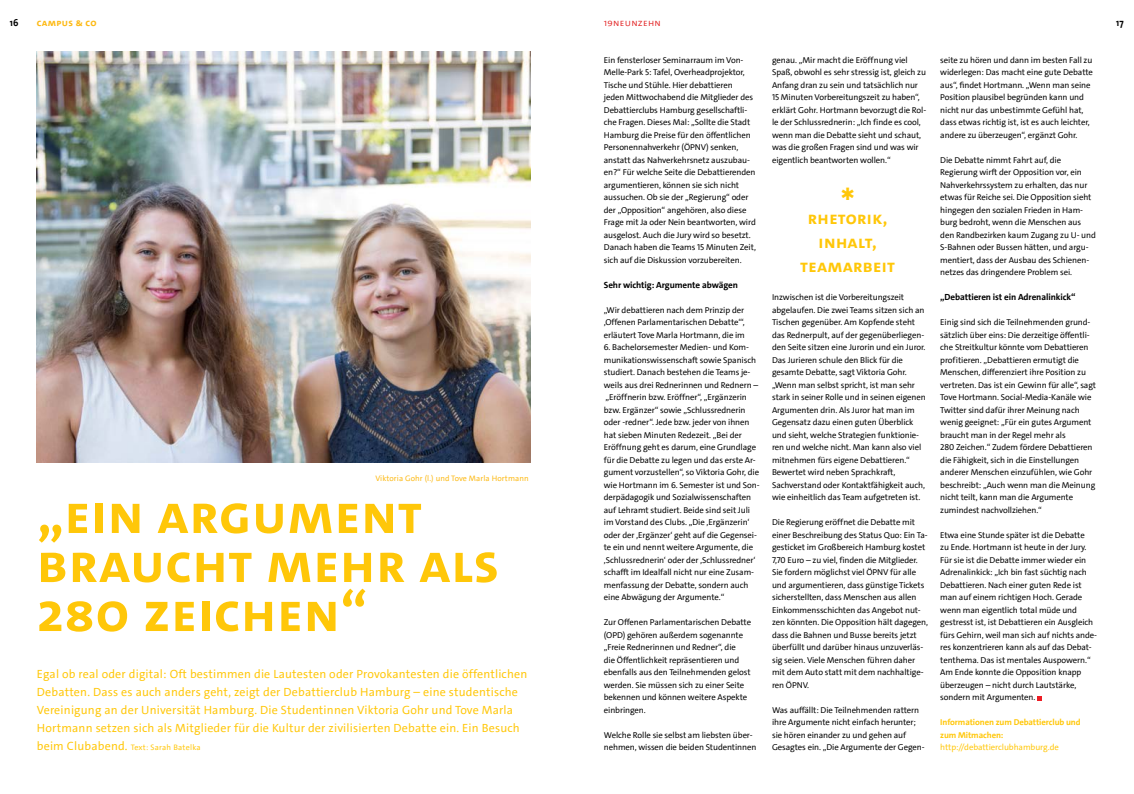
<style>
.page{position:relative;width:1134px;height:794px;background:#fff}
.page>*{position:absolute;margin:0;border:0;box-sizing:border-box;transform-origin:0 0}
.t1{font:56px/49px "The Sans UHH Bold Caps";letter-spacing:.01em;color:#ffc709}
.t2{font:18px/24px "The Sans UHH Bold Caps";letter-spacing:.015em;color:#ffc709;text-align:center}
.t3{font:12px/18px "The Sans UHH";letter-spacing:.015em;color:#ffc709}
.t4{font:10px "The Sans UHH Semi Light Caps";letter-spacing:.03em;color:#e32728}
.t5{font:10px "The Sans UHH Bold Caps";letter-spacing:.025em;color:#fdb913}
.t6{font:10px "The Sans UHH Bold Caps";color:#000;scale:.93 1}
.t7{font:700 9px "The Sans UHH";letter-spacing:-.01em;color:#000}
.t8{font:8.6px/12.5px "The Sans UHH";letter-spacing:-.01em;color:#000}
.t9{font:700 8.6px/12.5px "The Sans UHH";letter-spacing:-.01em;color:#ffc709}
.t10{font:8.6px "The Sans UHH";letter-spacing:-.01em;color:#ffc709}
.t11{font:8px "The Sans UHH";letter-spacing:.015em;color:#fdb913}
.t12{font:8px "The Sans UHH";letter-spacing:.03em;color:#ffc709}
.s1{font-size:12px}
</style>
<div class="page">
<svg style="left:1037px;top:696px;width:4px;height:4px"></svg>
<img style="left:37px;top:51px;width:493px;height:411px">
<p class="t6" style="left:10px;top:16px;width:11px">16</p>
<p class="t4" style="left:604px;top:16px;width:59px">19NEUNZEHN</p>
<p class="t6" style="left:1116px;top:16px;width:10px">17</p>
<p class="t5" style="left:37px;top:16px;width:61px">campus &amp; co</p>
<p class="t11" style="left:375px;top:473px;width:155px">Viktoria Gohr (l.) und Tove Marla Hortmann</p>
<h1 class="t1" style="left:37px;top:490px;width:464px">„Ein Argument braucht mehr als<br>280 Zeichen“</h1>
<p class="t3" style="left:37px;top:665px;width:492px">Egal ob real oder digital: Oft bestimmen die Lautesten oder Provokantesten die öffentlichen Debatten. Dass es auch anders geht, zeigt der Debattierclub Hamburg – eine studentische Vereinigung an der Universität Hamburg. Die Studentinnen Viktoria Gohr und Tove Marla Hortmann setzen sich als Mitglieder für die Kultur der zivilisierten Debatte ein. Ein Besuch</p>
<p class="t12" style="left:37px;top:742px;width:165px"><span class="s1">beim Clubabend.</span> Text: Sarah Batelka</p>
<p class="t8" style="left:604px;top:53px;width:154px">Ein fensterloser Seminarraum im Von-Melle-Park 5: Tafel, Overheadprojektor, Tische und Stühle. Hier debattieren<br>jeden Mittwochabend die Mitglieder des Debattierclubs Hamburg gesellschaftli&shy;che Fragen. Dieses Mal: „Sollte die Stadt Hamburg die Preise für den öffentlichen Personennahverkehr (ÖPNV) senken, anstatt das Nahverkehrsnetz auszubau&shy;en?“ Für welche Seite die Debattierenden argumentieren, können sie sich nicht aussuchen. Ob sie der „Regierung“ oder der „Opposition“ angehören, also diese Frage mit Ja oder Nein beantworten, wird ausgelost. Auch die Jury wird so besetzt.<br>Danach haben die Teams 15 Minuten Zeit, sich auf die Diskussion vorzubereiten.</p>
<p class="t7" style="left:604px;top:279px;width:136px">Sehr wichtig: Argumente abwägen</p>
<p class="t8" style="left:604px;top:303px;width:143px;text-align:justify">„Wir debattieren nach dem Prinzip der ‚Offenen Parlamentarischen Debatte‘“, erläutert Tove Marla Hortmann, die im</p>
<p class="t8" style="left:604px;top:341px;width:157px">6. Bachelorsemester Medien- und Kom&shy;munikationswissenschaft sowie Spanisch studiert. Danach bestehen die Teams je&shy;weils aus drei Rednerinnen und Rednern – „Eröffnerin bzw. Eröffner“, „Ergänzerin bzw. Ergänzer“ sowie „Schlussrednerin oder -redner“. Jede bzw. jeder von ihnen hat sieben Minuten Redezeit. „Bei der Eröffnung geht es darum, eine Grundlage für die Debatte zu legen und das erste Ar&shy;gument vorzustellen“, so Viktoria Gohr, die wie Hortmann im 6. Semester ist und Son&shy;derpädagogik und Sozialwissenschaften auf Lehramt studiert. Beide sind seit Juli im Vorstand des Clubs. „Die ,Ergänzerin‘ oder der ‚Ergänzer‘ geht auf die Gegensei&shy;te ein und nennt weitere Argumente, die ,Schlussrednerin‘ oder der ‚Schlussredner‘ schafft im Idealfall nicht nur eine Zusam&shy;menfassung der Debatte, sondern auch eine Abwägung der Argumente.“</p>
<p class="t8" style="left:604px;top:616px;width:149px">Zur Offenen Parlamentarischen Debatte (OPD) gehören außerdem sogenannte „Freie Rednerinnen und Redner“, die<br>die Öffentlichkeit repräsentieren und ebenfalls aus den Teilnehmenden gelost werden. Sie müssen sich zu einer Seite bekennen und können weitere Aspekte einbringen.</p>
<p class="t8" style="left:604px;top:728px;width:154px">Welche Rolle sie selbst am liebsten über&shy;nehmen, wissen die beiden Studentinnen</p>
<p class="t8" style="left:772px;top:53px;width:156px">genau. „Mir macht die Eröffnung viel Spaß, obwohl es sehr stressig ist, gleich zu Anfang dran zu sein und tatsächlich nur 15 Minuten Vorbereitungszeit zu haben“, erklärt Gohr. Hortmann bevorzugt die Rol&shy;le der Schlussrednerin: „Ich finde es cool, wenn man die Debatte sieht und schaut, was die großen Fragen sind und was wir eigentlich beantworten wollen.“</p>
<h2 class="t2" style="left:800px;top:206px;width:96px">RHETORIK,<br>INHALT,<br>TEAMARBEIT</h2>
<p class="t8" style="left:772px;top:291px;width:155px">Inzwischen ist die Vorbereitungszeit abgelaufen. Die zwei Teams sitzen sich an Tischen gegenüber. Am Kopfende steht das Rednerpult, auf der gegenüberliegen&shy;den Seite sitzen eine Jurorin und ein Juror.<br>Das Jurieren schule den Blick für die gesamte Debatte, sagt Viktoria Gohr. „Wenn man selbst spricht, ist man sehr stark in seiner Rolle und in seinen eigenen Argumenten drin. Als Juror hat man im Gegensatz dazu einen guten Überblick und sieht, welche Strategien funktionie&shy;ren und welche nicht. Man kann also viel mitnehmen fürs eigene Debattieren.“ Bewertet wird neben Sprachkraft, Sachverstand oder Kontaktfähigkeit auch, wie einheitlich das Team aufgetreten ist.</p>
<p class="t8" style="left:772px;top:516px;width:158px">Die Regierung eröffnet die Debatte mit einer Beschreibung des Status Quo: Ein Ta&shy;gesticket im Großbereich Hamburg kostet 7,70 Euro – zu viel, finden die Mitglieder.<br>Sie fordern möglichst viel ÖPNV für alle und argumentieren, dass günstige Tickets sicherstellten, dass Menschen aus allen Einkommensschichten das Angebot nut&shy;zen könnten. Die Opposition hält dagegen, dass die Bahnen und Busse bereits jetzt überfüllt und darüber hinaus unzuverläs&shy;sig seien. Viele Menschen führen daher mit dem Auto statt mit dem nachhaltige&shy;ren ÖPNV.</p>
<p class="t8" style="left:772px;top:703px;width:154px">Was auffällt: Die Teilnehmenden rattern ihre Argumente nicht einfach herunter; sie hören einander zu und gehen auf Gesagtes ein. „Die Argumente der Gegen-</p>
<p class="t8" style="left:940px;top:53px;width:154px">seite zu hören und dann im besten Fall zu widerlegen: Das macht eine gute Debatte aus“, findet Hortmann. „Wenn man seine Position plausibel begründen kann und nicht nur das unbestimmte Gefühl hat, dass etwas richtig ist, ist es auch leichter, andere zu überzeugen“, ergänzt Gohr.</p>
<p class="t8" style="left:940px;top:153px;width:157px">Die Debatte nimmt Fahrt auf, die Regierung wirft der Opposition vor, ein Nahverkehrssystem zu erhalten, das nur etwas für Reiche sei. Die Opposition sieht hingegen den sozialen Frieden in Ham&shy;burg bedroht, wenn die Menschen aus den Randbezirken kaum Zugang zu U- und S-Bahnen oder Bussen hätten, und argu&shy;mentiert, dass der Ausbau des Schienen&shy;netzes das dringendere Problem sei.</p>
<p class="t7" style="left:940px;top:291px;width:137px">„Debattieren ist ein Adrenalinkick“</p>
<p class="t8" style="left:940px;top:316px;width:157px">Einig sind sich die Teilnehmenden grund&shy;sätzlich über eins: Die derzeitige öffentli&shy;che Streitkultur könnte vom Debattieren profitieren. „Debattieren ermutigt die Menschen, differenziert ihre Position zu vertreten. Das ist ein Gewinn für alle“, sagt Tove Hortmann. Social-Media-Kanäle wie Twitter sind dafür ihrer Meinung nach wenig geeignet: „Für ein gutes Argument braucht man in der Regel mehr als<br>280 Zeichen.“ Zudem fördere Debattieren die Fähigkeit, sich in die Einstellungen anderer Menschen einzufühlen, wie Gohr beschreibt: „Auch wenn man die Meinung nicht teilt, kann man die Argumente zumindest nachvollziehen.“</p>
<p class="t8" style="left:940px;top:528px;width:158px">Etwa eine Stunde später ist die Debatte<br>zu Ende. Hortmann ist heute in der Jury.<br>Für sie ist die Debatte immer wieder ein Adrenalinkick: „Ich bin fast süchtig nach Debattieren. Nach einer guten Rede ist man auf einem richtigen Hoch. Gerade wenn man eigentlich total müde und gestresst ist, ist Debattieren ein Ausgleich fürs Gehirn, weil man sich auf nichts ande&shy;res konzentrieren kann als auf das Debat&shy;tenthema. Das ist mentales Auspowern.“ Am Ende konnte die Opposition knapp überzeugen – nicht durch Lautstärke, sondern mit Argumenten.</p>
<p class="t9" style="left:940px;top:716px;width:142px">Informationen zum Debattierclub und zum Mitmachen:</p>
<p class="t10" style="left:940px;top:742px;width:120px">http://debattierclubhamburg.de</p>
</div>
